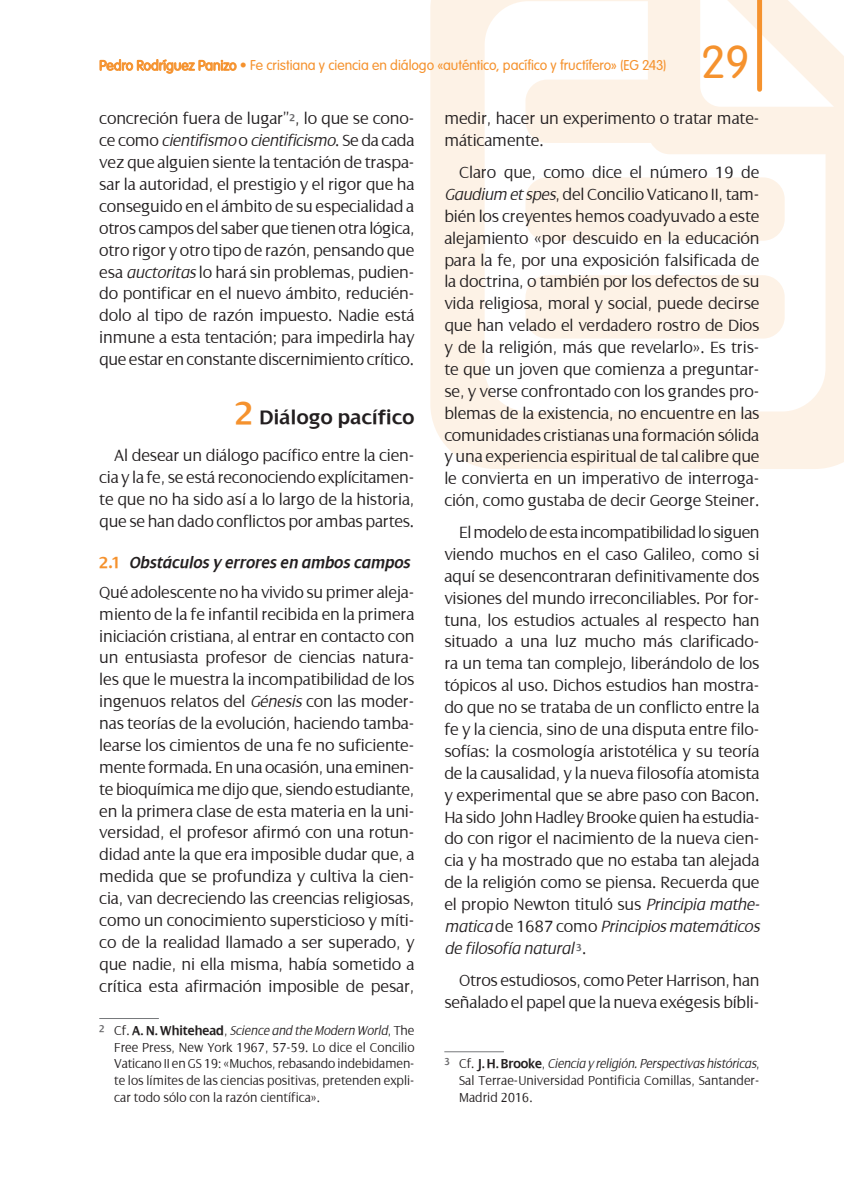
<style>
.page{position:relative;width:844px;height:1191px;background:#fff}
.page>*{position:absolute;margin:0;border:0;box-sizing:border-box;transform-origin:0 0}
.t1{font:300 45.5px "VAG Rounded Std";color:#f5922e}
.t2{font:600 21px "Dialog";letter-spacing:.02em;color:#231f20}
.t3{font:300 17.5px/21.9px "Dialog";letter-spacing:-.01em;color:#231f20;text-align:justify}
.t4{font:300 14px/16.6px "Dialog";color:#231f20;text-align:justify;scale:.95 1}
.t5{font:300 14px "VAG Rounded Std";letter-spacing:-.005em;color:#f5922e}
.s1{font-style:italic}
.s2{font-size:35px;color:#f5922e}
.s3{font-weight:700;color:#f5922e}
.s4{font-weight:600;font-style:italic}
.s5{font-weight:600}
</style>
<div class="page">
<svg style="left:430px;top:0;width:413px;height:469px"></svg>
<div style="left:525px;top:275px;width:259px;height:63px;background:#fdf2e6;border-radius:22px"></div>
<div style="left:525px;top:177px;width:259px;height:64px;background:#fdf2e6;border-radius:22px"></div>
<hr style="left:99px;top:1018px;width:60px;height:1px;background:#76787b">
<hr style="left:444px;top:1051px;width:60px;height:1px;background:#76787b">
<svg style="left:756px;top:0;width:5px;height:89px"></svg>
<svg style="left:100px;top:59px;width:136px;height:15px"></svg>
<p class="t5" style="left:99px;top:57px;width:568px">Pedro Rodríguez Panizo • Fe cristiana y ciencia en diálogo «auténtico, pacífico y fructífero» (EG 243)</p>
<h1 class="t1" style="left:701px;top:36px;width:50px">29</h1>
<p class="t3" style="left:99px;top:108px;width:317px">concreción fuera de lugar”<sup>2</sup>, lo que se cono&shy;ce como <span class="s1">cientifismo</span> o <span class="s1">cientificismo</span>. Se da cada vez que alguien siente la tentación de traspa&shy;sar la autoridad, el prestigio y el rigor que ha conseguido en el ámbito de su especialidad a otros campos del saber que tienen otra lógica, otro rigor y otro tipo de razón, pensando que esa <span class="s1">auctoritas</span> lo hará sin problemas, pudien&shy;do pontificar en el nuevo ámbito, reducién&shy;dolo al tipo de razón impuesto. Nadie está inmune a esta tentación; para impedirla hay que estar en constante discernimiento crítico.</p>
<p class="t2" style="left:235px;top:406px;width:181px"><span class="s2">2</span> Diálogo pacífico</p>
<p class="t3" style="left:99px;top:444px;width:316px;text-indent:15px">Al desear un diálogo pacífico entre la cien&shy;cia y la fe, se está reconociendo explícitamen&shy;te que no ha sido así a lo largo de la historia, que se han dado conflictos por ambas partes.</p>
<p class="t3" style="left:99px;top:548px;width:316px;line-height:29.4px"><span class="s3">2.1</span> <span class="s4">Obstáculos y errores en ambos campos<br></span>Qué adolescente no ha vivido su primer aleja-</p>
<p class="t3" style="left:99px;top:603px;width:317px">miento de la fe infantil recibida en la primera iniciación cristiana, al entrar en contacto con un entusiasta profesor de ciencias natura&shy;les que le muestra la incompatibilidad de los ingenuos relatos del <span class="s1">Génesis</span> con las moder&shy;nas teorías de la evolución, haciendo tamba&shy;learse los cimientos de una fe no suficiente&shy;mente formada. En una ocasión, una eminen&shy;te bioquímica me dijo que, siendo estudiante, en la primera clase de esta materia en la uni&shy;versidad, el profesor afirmó con una rotun&shy;didad ante la que era imposible dudar que, a medida que se profundiza y cultiva la cien&shy;cia, van decreciendo las creencias religiosas, como un conocimiento supersticioso y míti&shy;co de la realidad llamado a ser superado, y que nadie, ni ella misma, había sometido a crítica esta afirmación imposible de pesar,</p>
<p class="t4" style="left:114px;top:1022px;width:317px;text-indent:-15px"><sup>2</sup> Cf. <span class="s5">A. N. Whitehead</span>, <span class="s1">Science and the Modern World</span>, The Free Press, New York 1967, 57-59. Lo dice el Concilio Vaticano II en GS 19: «Muchos, rebasando indebidamen&shy;te los límites de las ciencias positivas, pretenden expli&shy;car todo sólo con la razón científica».</p>
<p class="t3" style="left:444px;top:108px;width:317px">medir, hacer un experimento o tratar mate&shy;máticamente.</p>
<p class="t3" style="left:444px;top:161px;width:317px;text-indent:15px">Claro que, como dice el número 19 de <span class="s1">Gaudium et spes</span>, del Concilio Vaticano II, tam&shy;bién los creyentes hemos coadyuvado a este alejamiento «por descuido en la educación para la fe, por una exposición falsificada de la doctrina, o también por los defectos de su vida religiosa, moral y social, puede decirse que han velado el verdadero rostro de Dios y de la religión, más que revelarlo». Es tris&shy;te que un joven que comienza a preguntar&shy;se, y verse confrontado con los grandes pro&shy;blemas de la existencia, no encuentre en las comunidades cristianas una formación sólida y una experiencia espiritual de tal calibre que le convierta en un imperativo de interroga&shy;ción, como gustaba de decir George Steiner.</p>
<p class="t3" style="left:444px;top:521px;width:317px;text-indent:15px">El modelo de esta incompatibilidad lo siguen viendo muchos en el caso Galileo, como si aquí se desencontraran definitivamente dos visiones del mundo irreconciliables. Por for&shy;tuna, los estudios actuales al respecto han situado a una luz mucho más clarificado&shy;ra un tema tan complejo, liberándolo de los tópicos al uso. Dichos estudios han mostra&shy;do que no se trataba de un conflicto entre la fe y la ciencia, sino de una disputa entre filo&shy;sofías: la cosmología aristotélica y su teoría de la causalidad, y la nueva filosofía atomista y experimental que se abre paso con Bacon.<br>Ha sido John Hadley Brooke quien ha estudia&shy;do con rigor el nacimiento de la nueva cien&shy;cia y ha mostrado que no estaba tan alejada de la religión como se piensa. Recuerda que el propio Newton tituló sus <span class="s1">Principia mathe&shy;matica</span> de 1687 como <span class="s1">Principios matemáticos de filosofía natural</span> <sup>3</sup>.</p>
<p class="t3" style="left:444px;top:969px;width:316px;text-align:right">Otros estudiosos, como Peter Harrison, han señalado el papel que la nueva exégesis bíbli-</p>
<p class="t4" style="left:459px;top:1055px;width:317px;text-indent:-15px"><sup>3</sup> Cf. <span class="s5">J. H. Brooke</span>, <span class="s1">Ciencia y religión. Perspectivas históricas</span>, Sal Terrae-Universidad Pontificia Comillas, Santander-Madrid 2016.</p>
</div>
